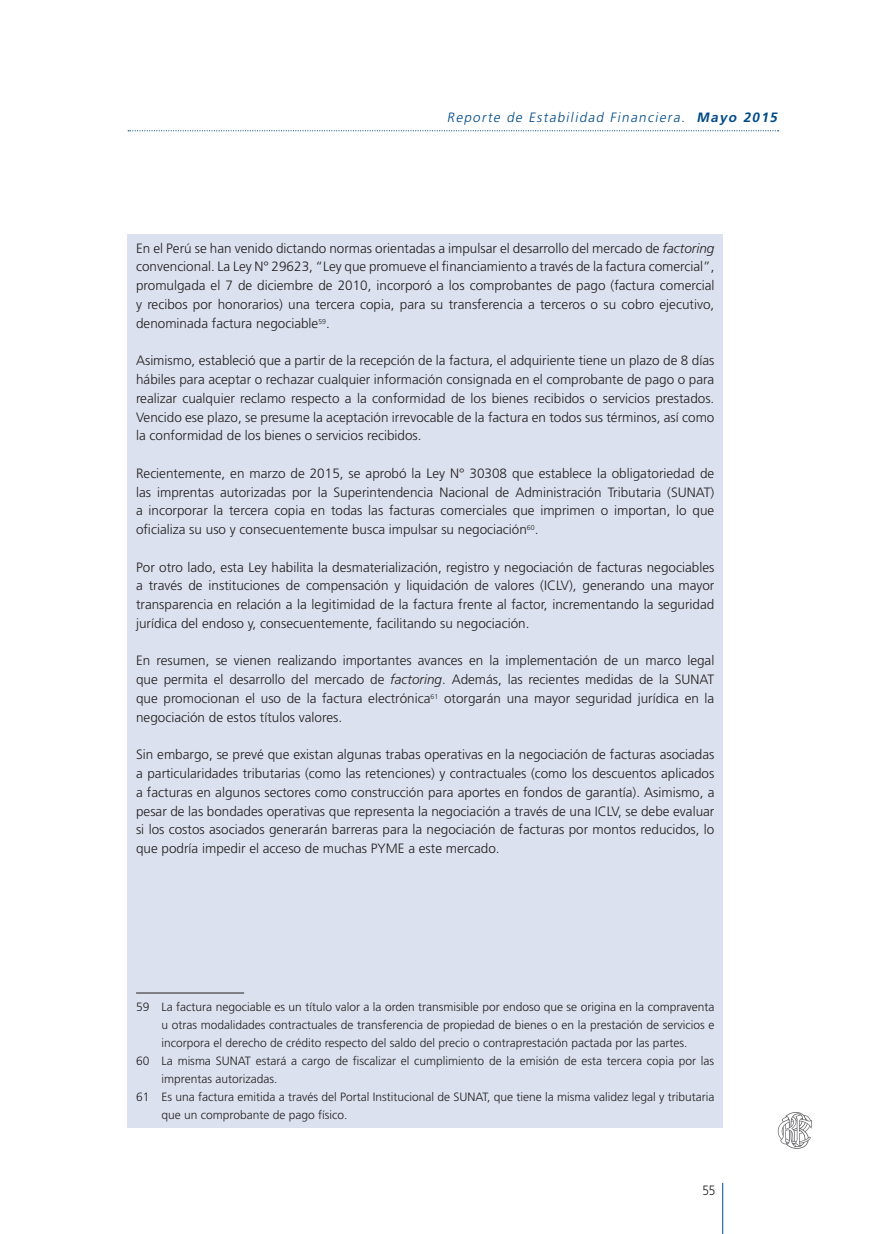
<style>
.page{position:relative;width:893px;height:1234px;background:#fff}
.page>*{position:absolute;margin:0;border:0;box-sizing:border-box;transform-origin:0 0}
.t1{font:300 13.5px/18.8px "Frutiger";color:#231f20;text-align:justify}
.t2{font:italic 300 13.5px "Frutiger";color:#004b87}
.t3{font:300 13.5px "Frutiger";color:#231f20;scale:.88 1}
.pie{font:300 12px/18px "Frutiger";color:#231f20}
.s1{font-weight:700}
.s2{font-style:italic}
</style>
<div class="page">
<svg style="left:128px;top:130px;width:651px;height:1px"></svg>
<hr style="left:722px;top:1182px;width:1px;height:51px;background:#004b87">
<svg style="left:778px;top:1112px;width:34px;height:37px"></svg>
<div style="left:128px;top:234px;width:595px;height:893px;background:#dbe1ee"></div>
<hr style="left:136px;top:992px;width:108px;height:1px;background:#231f20">
<p class="t2" style="left:447px;top:110px;width:335px">Reporte de Estabilidad Financiera. <span class="s1">Mayo 2015</span></p>
<p class="t1" style="left:136px;top:239px;width:580px">En el Perú se han venido dictando normas orientadas a impulsar el desarrollo del mercado de <span class="s2">factoring </span>convencional. La Ley N° 29623, “Ley que promueve el financiamiento a través de la factura comercial”, promulgada el 7 de diciembre de 2010, incorporó a los comprobantes de pago (factura comercial y recibos por honorarios) una tercera copia, para su transferencia a terceros o su cobro ejecutivo, denominada factura negociable<sup>59</sup>.</p>
<p class="t1" style="left:136px;top:351px;width:580px">Asimismo, estableció que a partir de la recepción de la factura, el adquiriente tiene un plazo de 8 días hábiles para aceptar o rechazar cualquier información consignada en el comprobante de pago o para realizar cualquier reclamo respecto a la conformidad de los bienes recibidos o servicios prestados.<br>Vencido ese plazo, se presume la aceptación irrevocable de la factura en todos sus términos, así como la conformidad de los bienes o servicios recibidos.</p>
<p class="t1" style="left:136px;top:464px;width:580px">Recientemente, en marzo de 2015, se aprobó la Ley N° 30308 que establece la obligatoriedad de las imprentas autorizadas por la Superintendencia Nacional de Administración Tributaria (SUNAT) a incorporar la tercera copia en todas las facturas comerciales que imprimen o importan, lo que oficializa su uso y consecuentemente busca impulsar su negociación<sup>60</sup>.</p>
<p class="t1" style="left:136px;top:557px;width:580px">Por otro lado, esta Ley habilita la desmaterialización, registro y negociación de facturas negociables a través de instituciones de compensación y liquidación de valores (ICLV), generando una mayor transparencia en relación a la legitimidad de la factura frente al factor, incrementando la seguridad jurídica del endoso y, consecuentemente, facilitando su negociación.</p>
<p class="t1" style="left:136px;top:651px;width:580px">En resumen, se vienen realizando importantes avances en la implementación de un marco legal que permita el desarrollo del mercado de <span class="s2">factoring</span>. Además, las recientes medidas de la SUNAT que promocionan el uso de la factura electrónica<sup>61</sup> otorgarán una mayor seguridad jurídica en la negociación de estos títulos valores.</p>
<p class="t1" style="left:136px;top:745px;width:580px">Sin embargo, se prevé que existan algunas trabas operativas en la negociación de facturas asociadas a particularidades tributarias (como las retenciones) y contractuales (como los descuentos aplicados a facturas en algunos sectores como construcción para aportes en fondos de garantía). Asimismo, a pesar de las bondades operativas que representa la negociación a través de una ICLV, se debe evaluar si los costos asociados generarán barreras para la negociación de facturas por montos reducidos, lo que podría impedir el acceso de muchas PYME a este mercado.</p>
<p class="pie" style="left:162px;top:997px;width:554px;text-align:justify;text-indent:-26px">59 La factura negociable es un título valor a la orden transmisible por endoso que se origina en la compraventa u otras modalidades contractuales de transferencia de propiedad de bienes o en la prestación de servicios e incorpora el derecho de crédito respecto del saldo del precio o contraprestación pactada por las partes.</p>
<p class="pie" style="left:162px;top:1051px;width:554px;text-indent:-26px">60 La misma SUNAT estará a cargo de fiscalizar el cumplimiento de la emisión de esta tercera copia por las imprentas autorizadas.</p>
<p class="pie" style="left:162px;top:1087px;width:554px;text-indent:-26px">61 Es una factura emitida a través del Portal Institucional de SUNAT, que tiene la misma validez legal y tributaria que un comprobante de pago físico.</p>
<p class="t3" style="left:702px;top:1182px;width:16px">55</p>
</div>
